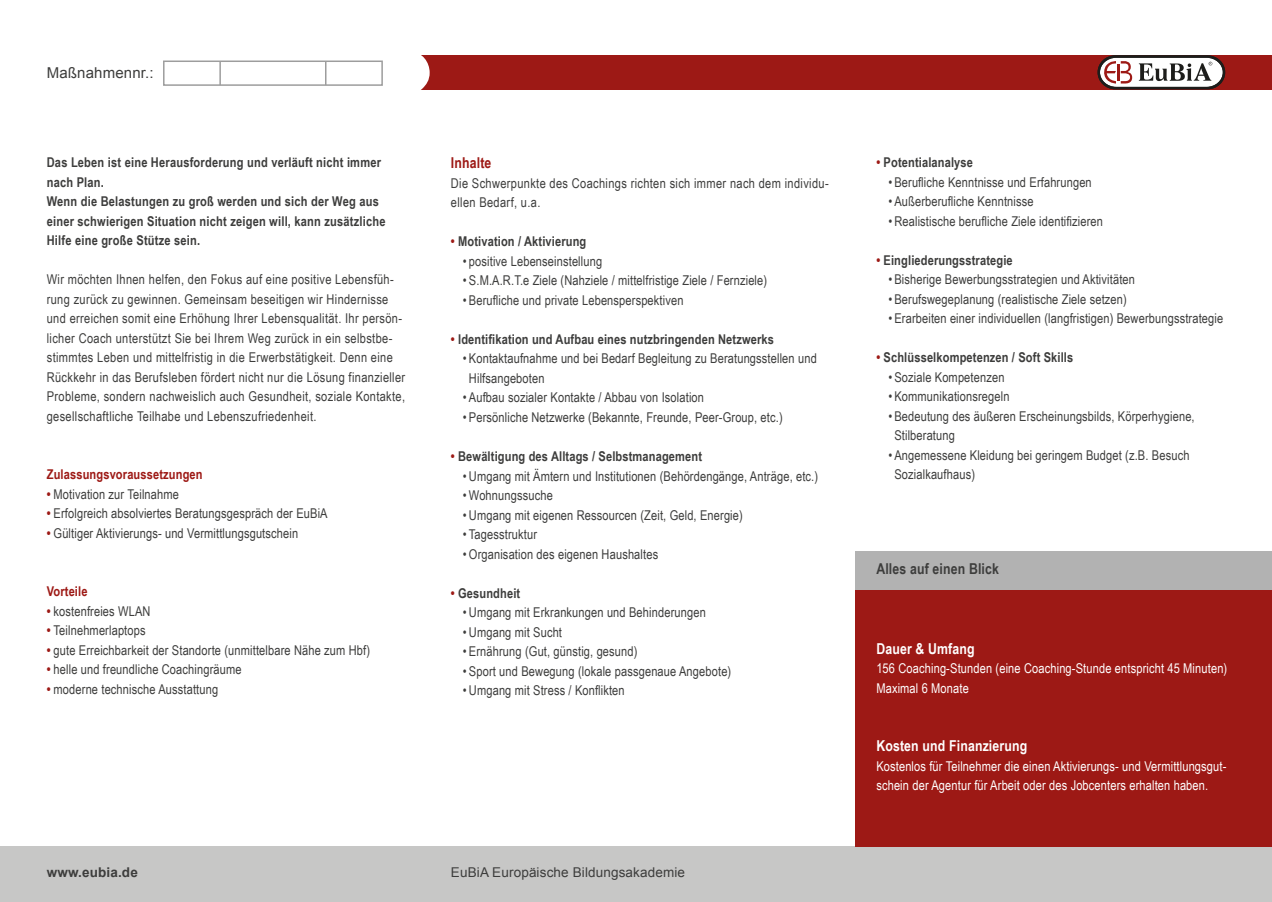
<style>
.page{position:relative;width:1272px;height:902px;background:#fff}
.page>*{position:absolute;margin:0;border:0;box-sizing:border-box;transform-origin:0 0}
.t1{font:700 15px "Arial Narrow";letter-spacing:.01em;color:#fff}
.t2{font:700 15px "Arial Narrow";letter-spacing:.01em;color:#3d3d3c}
.t3{font:15px "Arial";letter-spacing:.01em;color:#3d3d3c}
.t4{font:700 15px "Arial Narrow";letter-spacing:.01em;color:#9d1915}
.t5{font:13.5px/19.5px "Arial Narrow";letter-spacing:.01em;color:#3d3d3c}
.t6{font:700 13.5px/19.5px "Arial Narrow";letter-spacing:.01em;color:#3d3d3c}
.t7{font:13.5px/19.5px "Arial Narrow";letter-spacing:.01em;color:#fff}
.t8{font:700 13.5px "Arial Narrow";letter-spacing:.01em;color:#9d1915}
.t9{font:13.5px "Arial";letter-spacing:.01em;color:#3d3d3c}
.t10{font:700 13.5px "Arial";letter-spacing:.01em;color:#3d3d3c}
.s1{font-weight:700;color:#9d1915}
.s2{color:#9d1915}
</style>
<div class="page">
<div style="left:0;top:55px;width:1271px;height:35px;background:#9d1915"></div>
<div style="left:0;top:846px;width:1271px;height:55px;background:#c7c7c6"></div>
<svg style="left:0;top:55px;width:429px;height:35px;background:#f9f9f9"></svg>
<svg style="left:1097px;top:55px;width:128px;height:34px;background:#b1a1a0"></svg>
<div style="left:855px;top:585px;width:416px;height:261px;background:#9d1915"></div>
<div style="left:855px;top:551px;width:416px;height:38px;background:#b2b2b2"></div>
<p class="t3" style="left:47px;top:63px;width:108px">Maßnahmennr.:</p>
<p class="t6" style="left:47px;top:152px;width:340px">Das Leben ist eine Herausforderung und verläuft nicht immer nach Plan.<br>Wenn die Belastungen zu groß werden und sich der Weg aus einer schwierigen Situation nicht zeigen will, kann zusätzliche Hilfe eine große Stütze sein.</p>
<p class="t5" style="left:47px;top:269px;width:360px">Wir möchten Ihnen helfen, den Fokus auf eine positive Lebensfüh&shy;rung zurück zu gewinnen. Gemeinsam beseitigen wir Hindernisse und erreichen somit eine Erhöhung Ihrer Lebensqualität. Ihr persön&shy;licher Coach unterstützt Sie bei Ihrem Weg zurück in ein selbstbe&shy;stimmtes Leben und mittelfristig in die Erwerbstätigkeit. Denn eine Rückkehr in das Berufsleben fördert nicht nur die Lösung finanzieller Probleme, sondern nachweislich auch Gesundheit, soziale Kontakte, gesellschaftliche Teilhabe und Lebenszufriedenheit.</p>
<p class="t8" style="left:47px;top:464px;width:157px">Zulassungsvoraussetzungen</p>
<p class="t5" style="left:47px;top:484px;width:134px"><span class="s1">•</span> Motivation zur Teilnahme</p>
<p class="t5" style="left:47px;top:503px;width:282px"><span class="s1">•</span> Erfolgreich absolviertes Beratungsgespräch der EuBiA</p>
<p class="t5" style="left:47px;top:523px;width:253px"><span class="s1">•</span> Gültiger Aktivierungs- und Vermittlungsgutschein</p>
<p class="t8" style="left:47px;top:581px;width:42px">Vorteile</p>
<p class="t5" style="left:47px;top:601px;width:105px"><span class="s1">•</span> kostenfreies WLAN</p>
<p class="t5" style="left:47px;top:620px;width:100px"><span class="s1">•</span> Teilnehmerlaptops</p>
<p class="t5" style="left:47px;top:640px;width:325px"><span class="s1">•</span> gute Erreichbarkeit der Standorte (unmittelbare Nähe zum Hbf)</p>
<p class="t5" style="left:47px;top:659px;width:196px"><span class="s1">•</span> helle und freundliche Coachingräume</p>
<p class="t5" style="left:47px;top:679px;width:173px"><span class="s1">•</span> moderne technische Ausstattung</p>
<p class="t4" style="left:451px;top:152px;width:42px">Inhalte</p>
<p class="t5" style="left:451px;top:173px;width:379px">Die Schwerpunkte des Coachings richten sich immer nach dem individu&shy;ellen Bedarf, u.a.</p>
<p class="t6" style="left:451px;top:231px;width:137px"><span class="s2">•</span> Motivation / Aktivierung</p>
<p class="t5" style="left:463px;top:251px;width:141px">• positive Lebenseinstellung</p>
<p class="t5" style="left:463px;top:270px;width:306px">• S.M.A.R.T.e Ziele (Nahziele / mittelfristige Ziele / Fernziele)</p>
<p class="t5" style="left:463px;top:290px;width:222px">• Berufliche und private Lebensperspektiven</p>
<p class="t6" style="left:451px;top:329px;width:324px"><span class="s2">•</span> Identifikation und Aufbau eines nutzbringenden Netzwerks</p>
<p class="t5" style="left:469px;top:348px;width:349px;text-indent:-6px">• Kontaktaufnahme und bei Bedarf Begleitung zu Beratungsstellen und<br>Hilfsangeboten</p>
<p class="t5" style="left:463px;top:387px;width:243px">• Aufbau sozialer Kontakte / Abbau von Isolation</p>
<p class="t5" style="left:463px;top:407px;width:321px">• Persönliche Netzwerke (Bekannte, Freunde, Peer-Group, etc.)</p>
<p class="t6" style="left:451px;top:446px;width:253px"><span class="s2">•</span> Bewältigung des Alltags / Selbstmanagement</p>
<p class="t5" style="left:463px;top:465px;width:357px">• Umgang mit Ämtern und Institutionen (Behördengänge, Anträge, etc.)</p>
<p class="t5" style="left:463px;top:485px;width:91px">• Wohnungssuche</p>
<p class="t5" style="left:463px;top:504px;width:281px">• Umgang mit eigenen Ressourcen (Zeit, Geld, Energie)</p>
<p class="t5" style="left:463px;top:524px;width:76px">• Tagesstruktur</p>
<p class="t5" style="left:463px;top:543px;width:197px">•Organisation des eigenen Haushaltes</p>
<p class="t6" style="left:451px;top:582px;width:71px"><span class="s2">•</span> Gesundheit</p>
<p class="t5" style="left:463px;top:602px;width:244px">• Umgang mit Erkrankungen und Behinderungen</p>
<p class="t5" style="left:463px;top:621px;width:101px">• Umgang mit Sucht</p>
<p class="t5" style="left:463px;top:641px;width:176px">• Ernährung (Gut, günstig, gesund)</p>
<p class="t5" style="left:463px;top:660px;width:270px">• Sport und Bewegung (lokale passgenaue Angebote)</p>
<p class="t5" style="left:463px;top:680px;width:163px">• Umgang mit Stress / Konflikten</p>
<p class="t10" style="left:47px;top:863px;width:93px">www.eubia.de</p>
<p class="t9" style="left:451px;top:863px;width:236px">EuBiA Europäische Bildungsakademie</p>
<p class="t6" style="left:876px;top:152px;width:98px"><span class="s2">•</span> Potentialanalyse</p>
<p class="t5" style="left:888px;top:172px;width:205px">• Berufliche Kenntnisse und Erfahrungen</p>
<p class="t5" style="left:888px;top:191px;width:147px">• Außerberufliche Kenntnisse</p>
<p class="t5" style="left:888px;top:211px;width:216px">• Realistische berufliche Ziele identifizieren</p>
<p class="t6" style="left:876px;top:249px;width:138px"><span class="s2">•</span> Eingliederungsstrategie</p>
<p class="t5" style="left:888px;top:269px;width:248px">• Bisherige Bewerbungsstrategien und Aktivitäten</p>
<p class="t5" style="left:888px;top:289px;width:240px">• Berufswegeplanung (realistische Ziele setzen)</p>
<p class="t5" style="left:888px;top:308px;width:336px">• Erarbeiten einer individuellen (langfristigen) Bewerbungsstrategie</p>
<p class="t6" style="left:876px;top:347px;width:198px"><span class="s2">•</span> Schlüsselkompetenzen / Soft Skills</p>
<p class="t5" style="left:888px;top:367px;width:118px">• Soziale Kompetenzen</p>
<p class="t5" style="left:888px;top:386px;width:123px">• Kommunikationsregeln</p>
<p class="t5" style="left:894px;top:406px;width:302px;text-indent:-6px">• Bedeutung des äußeren Erscheinungsbilds, Körperhygiene,<br>Stilberatung</p>
<p class="t5" style="left:894px;top:445px;width:297px;text-indent:-6px">• Angemessene Kleidung bei geringem Budget (z.B. Besuch<br>Sozialkaufhaus)</p>
<p class="t2" style="left:876px;top:557px;width:124px">Alles auf einen Blick</p>
<p class="t1" style="left:876px;top:637px;width:100px">Dauer &amp; Umfang</p>
<p class="t7" style="left:876px;top:658px;width:352px">156 Coaching-Stunden (eine Coaching-Stunde entspricht 45 Minuten)<br>Maximal 6 Monate</p>
<p class="t1" style="left:876px;top:734px;width:152px">Kosten und Finanzierung</p>
<p class="t7" style="left:876px;top:755px;width:351px">Kostenlos für Teilnehmer die einen Aktivierungs- und Vermittlungsgut&shy;schein der Agentur für Arbeit oder des Jobcenters erhalten haben.</p>
</div>
